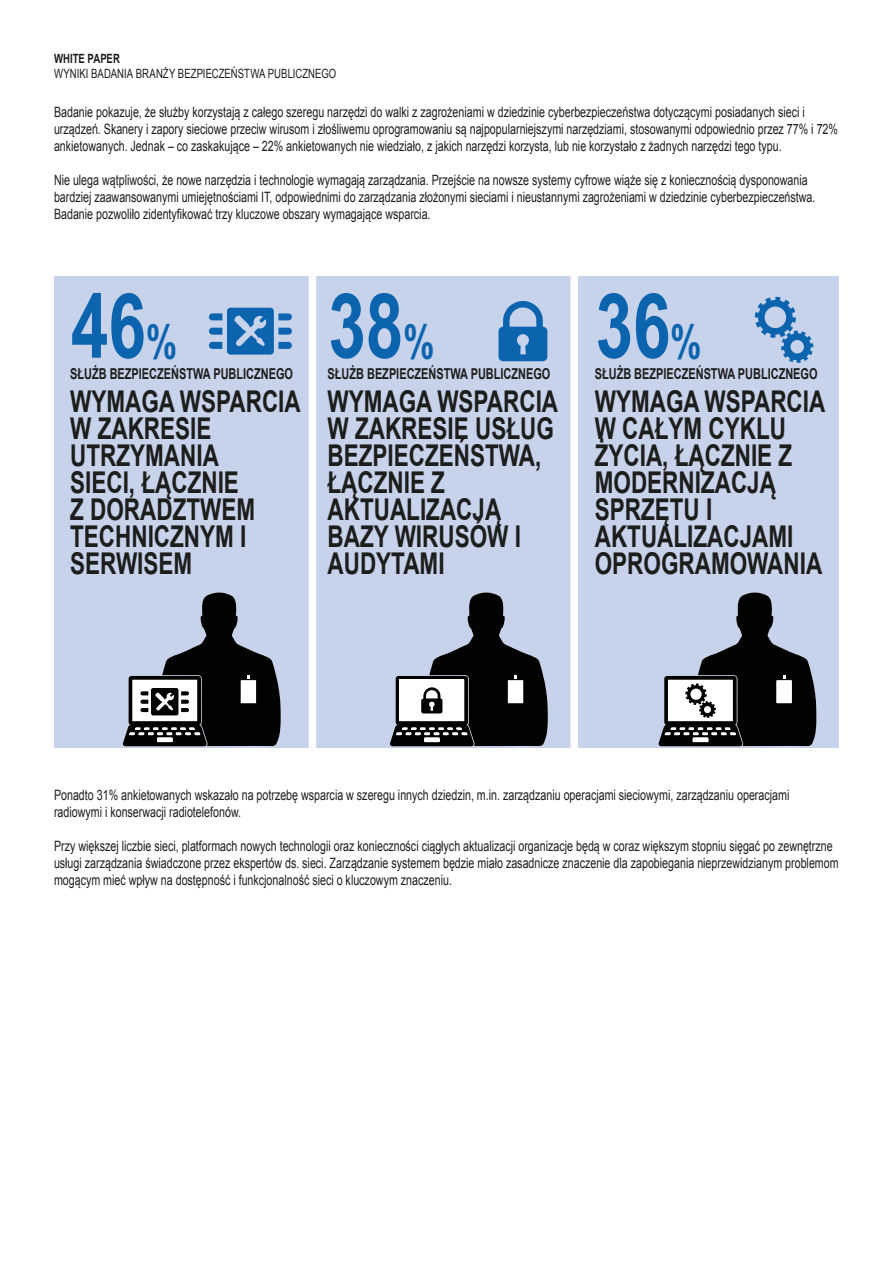
<style>
.page{position:relative;width:893px;height:1263px;background:#fff}
.page>*{position:absolute;margin:0;border:0;box-sizing:border-box;transform-origin:0 0}
.t1{font:700 90px "Arial";color:#0c64af;scale:.75 1}
.t2{font:700 30px/27px "Arial";color:#1d1d1b;scale:.75 1}
.t3{font:700 15px "Arial";color:#1d1d1b;scale:.73 1}
.t4{font:14.25px/17.1px "Arial";color:#1d1d1b;scale:.75 1}
.t5{font:12.75px "Arial";letter-spacing:.005em;color:#1d1d1b;scale:.75 1}
.t6{font:700 12.75px "Arial";letter-spacing:.005em;color:#1d1d1b;scale:.75 1}
.s1{font-size:46.5px}
</style>
<div class="page">
<div style="left:54px;top:276px;width:785px;height:471px;background:#c7d2eb"></div>
<div style="left:309px;top:271px;width:7px;height:490px;background:#fff"></div>
<div style="left:570px;top:271px;width:8px;height:490px;background:#fff"></div>
<svg style="left:498px;top:301px;width:49px;height:60px"></svg>
<svg style="left:390px;top:592px;width:158px;height:154px"></svg>
<svg style="left:209px;top:308px;width:83px;height:47px"></svg>
<svg style="left:123px;top:592px;width:158px;height:154px"></svg>
<svg style="left:755px;top:297px;width:58px;height:66px"></svg>
<svg style="left:658px;top:592px;width:158px;height:154px"></svg>
<p class="t6" style="left:54px;top:50px;width:89px">WHITE PAPER</p>
<p class="t5" style="left:54px;top:65px;width:378px">WYNIKI BADANIA BRANŻY BEZPIECZEŃSTWA PUBLICZNEGO</p>
<p class="t4" style="left:54px;top:103px;width:1047px">Badanie pokazuje, że służby korzystają z całego szeregu narzędzi do walki z zagrożeniami w dziedzinie cyberbezpieczeństwa dotyczącymi posiadanych sieci i urządzeń. Skanery i zapory sieciowe przeciw wirusom i złośliwemu oprogramowaniu są najpopularniejszymi narzędziami, stosowanymi odpowiednio przez 77% i 72% ankietowanych. Jednak – co zaskakujące – 22% ankietowanych nie wiedziało, z jakich narzędzi korzysta, lub nie korzystało z żadnych narzędzi tego typu.</p>
<p class="t4" style="left:54px;top:172px;width:1017px">Nie ulega wątpliwości, że nowe narzędzia i technologie wymagają zarządzania. Przejście na nowsze systemy cyfrowe wiąże się z koniecznością dysponowania bardziej zaawansowanymi umiejętnościami IT, odpowiednimi do zarządzania złożonymi sieciami i nieustannymi zagrożeniami w dziedzinie cyberbezpieczeństwa.<br>Badanie pozwoliło zidentyfikować trzy kluczowe obszary wymagające wsparcia.</p>
<h1 class="t1" style="left:71px;top:266px;width:143px">46<span class="s1">%</span></h1>
<p class="t3" style="left:70px;top:364px;width:307px">SŁUŻB BEZPIECZEŃSTWA PUBLICZNEGO</p>
<h2 class="t2" style="left:70px;top:389px;width:309px">WYMAGA WSPARCIA<br>W ZAKRESIE<br>UTRZYMANIA<br>SIECI, ŁĄCZNIE<br>Z DORADZTWEM<br>TECHNICZNYM I<br>SERWISEM</h2>
<h1 class="t1" style="left:328px;top:266px;width:143px">38<span class="s1">%</span></h1>
<p class="t3" style="left:328px;top:364px;width:307px">SŁUŻB BEZPIECZEŃSTWA PUBLICZNEGO</p>
<h2 class="t2" style="left:328px;top:389px;width:309px">WYMAGA WSPARCIA<br>W ZAKRESIE USŁUG<br>BEZPIECZEŃSTWA,<br>ŁĄCZNIE Z<br>AKTUALIZACJĄ<br>BAZY WIRUSÓW I<br>AUDYTAMI</h2>
<h1 class="t1" style="left:595px;top:266px;width:143px">36<span class="s1">%</span></h1>
<p class="t3" style="left:595px;top:364px;width:307px">SŁUŻB BEZPIECZEŃSTWA PUBLICZNEGO</p>
<h2 class="t2" style="left:595px;top:389px;width:309px">WYMAGA WSPARCIA<br>W CAŁYM CYKLU<br>ŻYCIA, ŁĄCZNIE Z<br>MODERNIZACJĄ<br>SPRZĘTU I<br>AKTUALIZACJAMI<br>OPROGRAMOWANIA</h2>
<p class="t4" style="left:54px;top:786px;width:982px">Ponadto 31% ankietowanych wskazało na potrzebę wsparcia w szeregu innych dziedzin, m.in. zarządzaniu operacjami sieciowymi, zarządzaniu operacjami radiowymi i konserwacji radiotelefonów.</p>
<p class="t4" style="left:54px;top:838px;width:1048px">Przy większej liczbie sieci, platformach nowych technologii oraz konieczności ciągłych aktualizacji organizacje będą w coraz większym stopniu sięgać po zewnętrzne usługi zarządzania świadczone przez ekspertów ds. sieci. Zarządzanie systemem będzie miało zasadnicze znaczenie dla zapobiegania nieprzewidzianym problemom mogącym mieć wpływ na dostępność i funkcjonalność sieci o kluczowym znaczeniu.</p>
</div>
